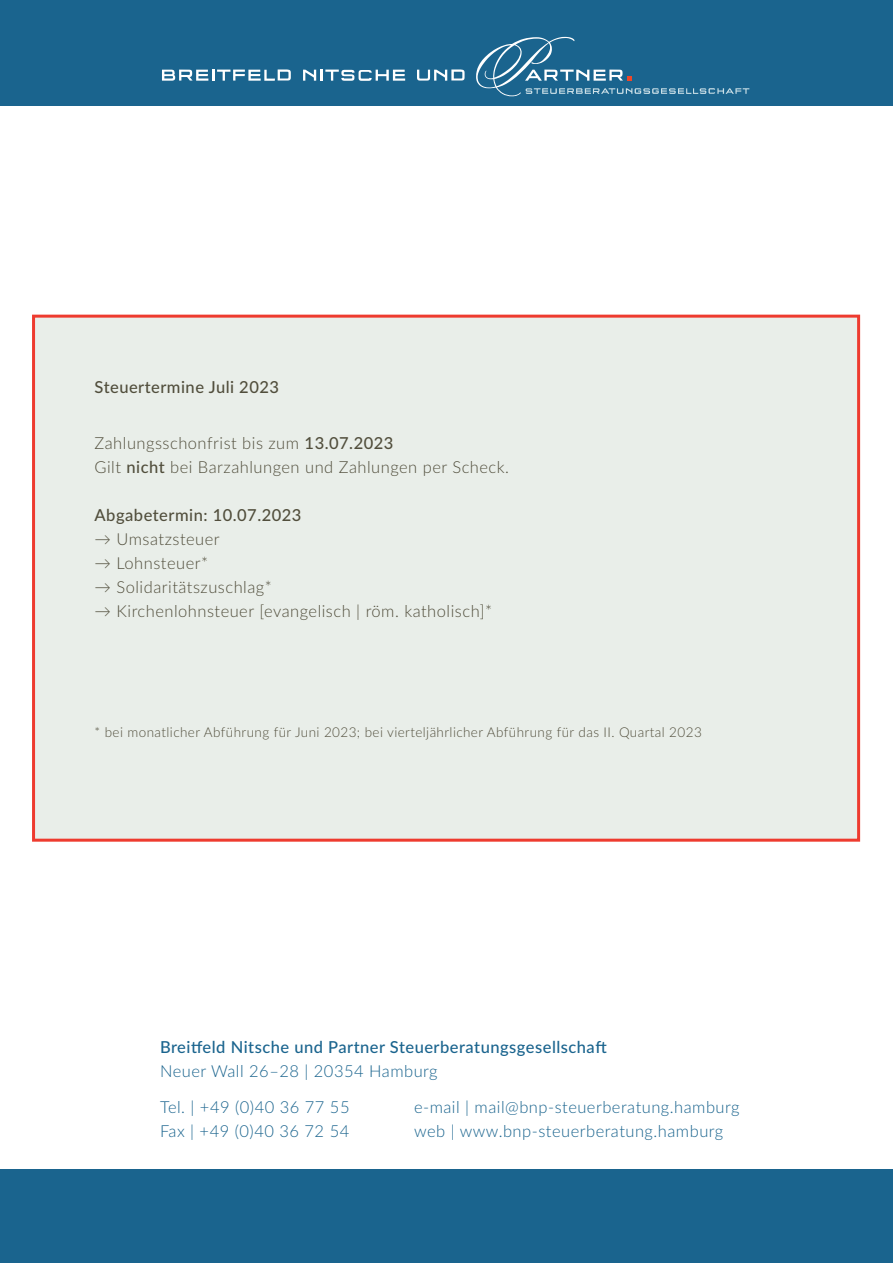
<style>
.page{position:relative;width:893px;height:1263px;background:#fff}
.page>*{position:absolute;margin:0;border:0;box-sizing:border-box;transform-origin:0 0}
.t1{font:300 16.5px/24px "Lato";letter-spacing:.03em;color:#514e3c}
.t2{font:300 16.5px/36px "Lato";letter-spacing:.03em;color:#1a648e}
.t3{font:500 16.5px "Lato";letter-spacing:.03em;color:#1a648e}
.t4{font:500 16.5px "Lato";letter-spacing:.03em;color:#514e3c}
.t5{font:300 13.5px "Lato";letter-spacing:.03em;color:#514e3c}
.s1{font-weight:500}
</style>
<div class="page">
<div style="left:32px;top:315px;width:828px;height:527px;background:#e9eee9;border:3px solid #ee3b2f"></div>
<div style="left:0;top:0;width:893px;height:105px;background:#1a648e"></div>
<svg style="left:162px;top:69px;width:129px;height:12px"></svg>
<svg style="left:303px;top:70px;width:102px;height:11px"></svg>
<svg style="left:417px;top:69px;width:48px;height:12px"></svg>
<svg style="left:476px;top:37px;width:273px;height:59px"></svg>
<div style="left:0;top:1169px;width:893px;height:94px;background:#1a648e"></div>
<p class="t4" style="left:95px;top:375px;width:186px">Steuertermine Juli 2023</p>
<p class="t1" style="left:95px;top:430px;width:416px">Zahlungsschonfrist bis zum <span class="s1">13.07.2023<br></span>Gilt <span class="s1">nicht</span> bei Barzahlungen und Zahlungen per Scheck.</p>
<p class="t4" style="left:95px;top:503px;width:208px">Abgabetermin: 10.07.2023</p>
<p class="t1" style="left:95px;top:526px;width:127px">→ Umsatzsteuer</p>
<p class="t1" style="left:95px;top:550px;width:115px">→ Lohnsteuer*</p>
<p class="t1" style="left:95px;top:574px;width:179px">→ Solidaritätszuschlag*</p>
<p class="t1" style="left:95px;top:598px;width:399px">→ Kirchenlohnsteuer [evangelisch | röm. katholisch]*</p>
<p class="t5" style="left:95px;top:722px;width:609px">* bei monatlicher Abführung für Juni 2023; bei vierteljährlicher Abführung für das II. Quartal 2023</p>
<p class="t3" style="left:160px;top:1035px;width:448px">Breitfeld Nitsche und Partner Steuerberatungsgesellschaft</p>
<p class="t2" style="left:160px;top:1052px;width:279px">Neuer Wall 26–28 | 20354 Hamburg<br>Tel. | +49 (0)40 36 77 55</p>
<p class="t2" style="left:160px;top:1112px;width:191px">Fax | +49 (0)40 36 72 54</p>
<p class="t2" style="left:414px;top:1094px;width:327px;line-height:24px">e-mail | mail@bnp-steuerberatung.hamburg web | www.bnp-steuerberatung.hamburg</p>
</div>
